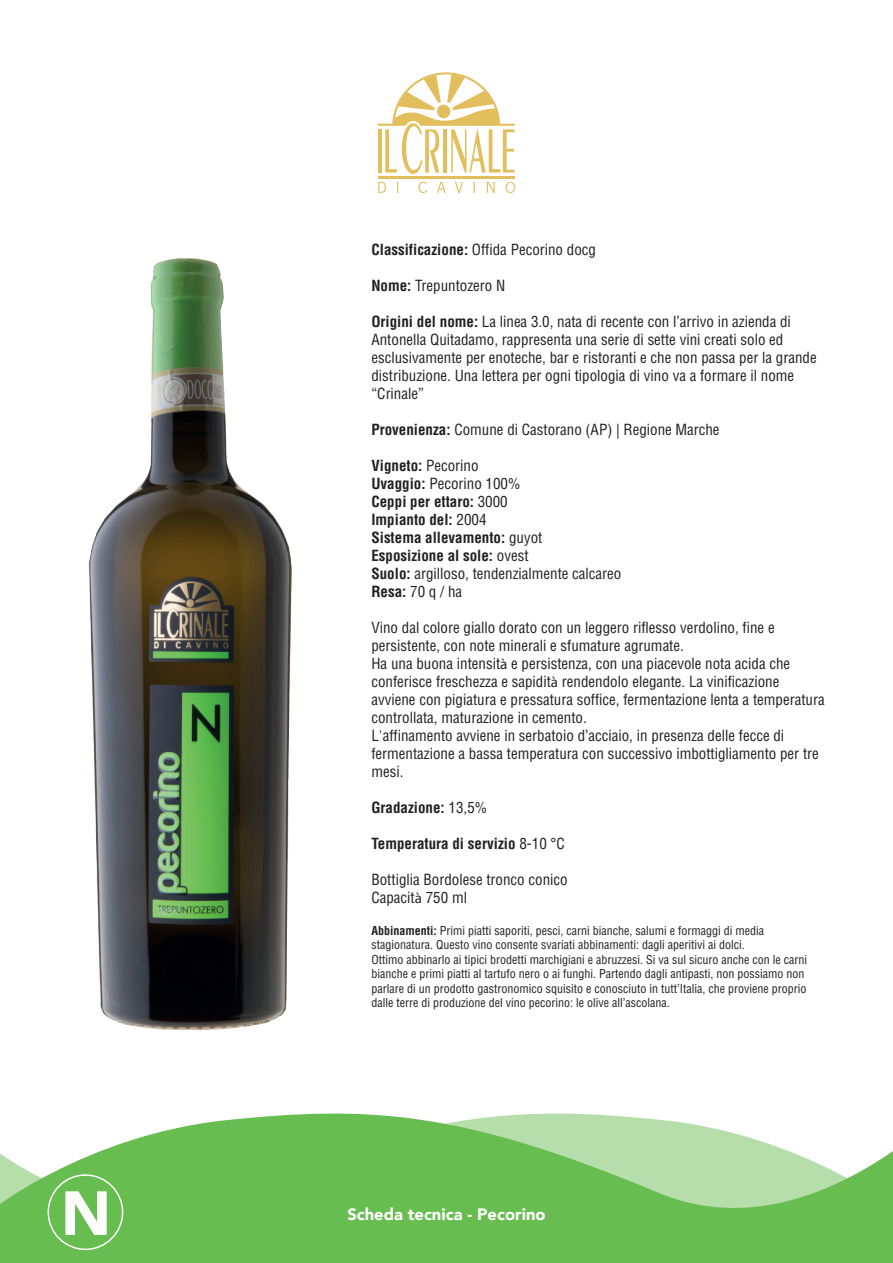
<style>
.page{position:relative;width:893px;height:1263px;background:#fff}
.page>*{position:absolute;margin:0;border:0;box-sizing:border-box;transform-origin:0 0}
.t1{font:900 61.5px "Avenir";color:#fff}
.t2{font:900 16.5px "Avenir";color:#fff}
.t3{font:condensed 15px/18px "Helvetica CE";color:#231f20}
.t4{font:700 condensed 15px/18px "Helvetica CE";color:#231f20}
.t5{font:condensed 12px/14.4px "Helvetica CE";color:#231f20}
.s1{font-weight:700}
.s2{font-weight:400}
.s3{font-family:"Myriad Pro";font-stretch:normal}
</style>
<div class="page">
<svg style="left:0;top:1113px;width:893px;height:150px;background:#87ca75"></svg>
<svg style="left:378px;top:72px;width:137px;height:102px"></svg>
<hr style="left:378px;top:176px;width:137px;height:2px;background:#e2be5c">
<svg style="left:378px;top:182px;width:8px;height:11px"></svg>
<svg style="left:397px;top:182px;width:2px;height:11px"></svg>
<svg style="left:418px;top:182px;width:9px;height:11px"></svg>
<svg style="left:437px;top:182px;width:9px;height:11px"></svg>
<svg style="left:454px;top:182px;width:9px;height:11px"></svg>
<svg style="left:473px;top:182px;width:2px;height:11px"></svg>
<svg style="left:486px;top:182px;width:9px;height:11px"></svg>
<svg style="left:506px;top:182px;width:9px;height:11px"></svg>
<div style="left:48px;top:1174px;width:75px;height:76px;border:2px solid #fff;border-radius:50%"></div>
<img style="left:88px;top:258px;width:204px;height:773px">
<h1 class="t1" style="left:61px;top:1161px;width:52px">N</h1>
<p class="t3" style="left:371px;top:240px;width:226px"><span class="s1">Classificazione:</span> Offida Pecorino docg</p>
<p class="t3" style="left:371px;top:276px;width:135px"><span class="s1">Nome:</span> Trepuntozero N</p>
<p class="t3" style="left:371px;top:312px;width:447px"><span class="s1">Origini del nome:</span> La linea 3.0, nata di recente con l’arrivo in azienda di Antonella Quitadamo, rappresenta una serie di sette vini creati solo ed esclusivamente per enoteche, bar e ristoranti e che non passa per la grande distribuzione. Una lettera per ogni tipologia di vino va a formare il nome “Crinale”</p>
<p class="t3" style="left:371px;top:420px;width:349px"><span class="s1">Provenienza:</span> Comune di Castorano (AP) | Regione Marche</p>
<p class="t4" style="left:371px;top:456px;width:251px">Vigneto: <span class="s2">Pecorino<br></span>Uvaggio: <span class="s2">Pecorino 100%<br></span>Ceppi per ettaro: <span class="s2">3000<br></span>Impianto del: <span class="s2">2004<br></span>Sistema allevamento: <span class="s2">guyot<br></span>Esposizione al sole: <span class="s2">ovest<br></span>Suolo: <span class="s2">argilloso, tendenzialmente calcareo<br></span>Resa: <span class="s2">70 q / ha</span></p>
<p class="t3" style="left:371px;top:618px;width:455px">Vino dal colore giallo dorato con un leggero riflesso verdolino, fine e persistente, con note minerali e sfumature agrumate.<br>Ha una buona intensit<span class="s3">à</span> e persistenza, con una piacevole nota acida che conferisce freschezza e sapidit<span class="s3">à</span> rendendolo elegante. La vinificazione avviene con pigiatura e pressatura soffice, fermentazione lenta a temperatura controllata, maturazione in cemento.<br>L'affinamento avviene in serbatoio d’acciaio, in presenza delle fecce di fermentazione a bassa temperatura con successivo imbottigliamento per tre mesi.</p>
<p class="t4" style="left:371px;top:798px;width:117px">Gradazione: <span class="s2">13,5%</span></p>
<p class="t4" style="left:371px;top:834px;width:195px">Temperatura di servizio <span class="s2">8-10 °C</span></p>
<p class="t3" style="left:371px;top:870px;width:198px">Bottiglia Bordolese tronco conico<br>Capacit<span class="s3">à</span> 750 ml</p>
<p class="t5" style="left:371px;top:923px;width:437px"><span class="s1">Abbinamenti:</span> Primi piatti saporiti, pesci, carni bianche, salumi e formaggi di media stagionatura. Questo vino consente svariati abbinamenti: dagli aperitivi ai dolci.<br>Ottimo abbinarlo ai tipici brodetti marchigiani e abruzzesi. Si va sul sicuro anche con le carni bianche e primi piatti al tartufo nero o ai funghi. Partendo dagli antipasti, non possiamo non parlare di un prodotto gastronomico squisito e conosciuto in tutt’Italia, che proviene proprio dalle terre di produzione del vino pecorino: le olive all’ascolana.</p>
<p class="t2" style="left:347px;top:1200px;width:200px">Scheda tecnica - Pecorino</p>
</div>
